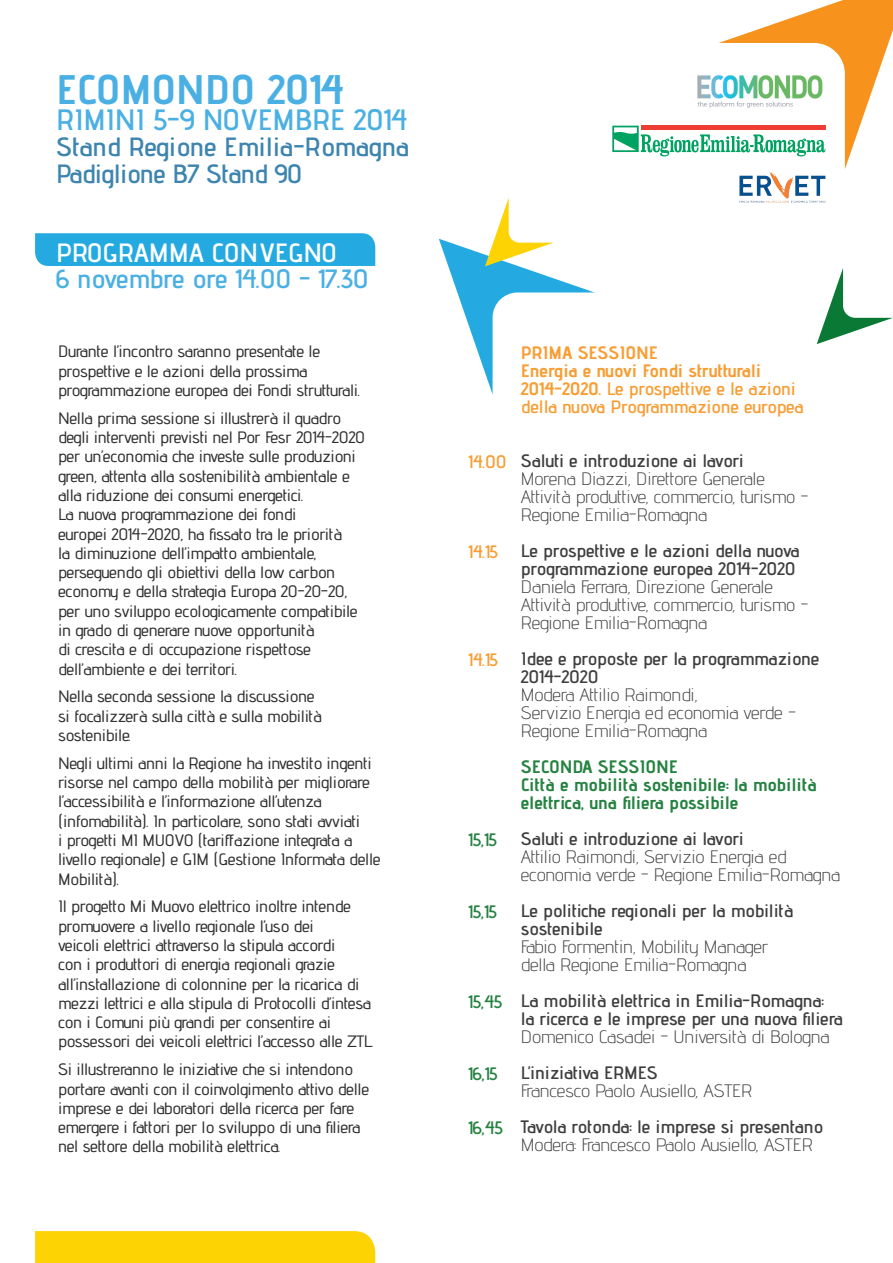
<style>
.page{position:relative;width:893px;height:1263px;background:#fff}
.page>*{position:absolute;margin:0;border:0;box-sizing:border-box;transform-origin:0 0}
.t1{font:700 41.25px "Advent Pro";letter-spacing:-.01em;color:#4ab0e4;scale:1.1 1}
.t2{font:600 29.4px "Advent Pro";letter-spacing:-.01em;color:#4ab0e4;scale:1.1 1}
.t3{font:600 26.4px/26.4px "Advent Pro";letter-spacing:-.01em;color:#3d85af;scale:1.1 1}
.t4{font:600 26.4px "Advent Pro";letter-spacing:-.01em;color:#4ab0e4;scale:1.1 1}
.t5{font:600 26.4px "Advent Pro";letter-spacing:-.01em;color:#fff;scale:1.1 1}
.t6{font:300 18px/18px "Advent Pro";letter-spacing:-.01em;color:#3e3e3f;scale:1.1 1}
.t7{font:600 18px/18px "Advent Pro";letter-spacing:-.01em;color:#3e3e3f;scale:1.1 1}
.t8{font:600 18px/18px "Advent Pro";letter-spacing:-.01em;color:#f89d33;scale:1.1 1}
.t9{font:700 18px/18px "Advent Pro";letter-spacing:-.01em;color:#258241;scale:1.1 1}
.t10{font:600 18px "Advent Pro";letter-spacing:-.01em;color:#258241;scale:1.1 1}
.t11{font:500 16.5px/19.4px "Advent Pro";letter-spacing:-.02em;color:#312f30;scale:1.1 1}
.s1{font-weight:700}
</style>
<div class="page">
<div style="left:35px;top:233px;width:340px;height:33px;background:#24aae1"></div>
<div style="left:35px;top:1231px;width:340px;height:32px;background:#fed304"></div>
<svg style="left:439px;top:198px;width:156px;height:196px"></svg>
<svg style="left:817px;top:268px;width:76px;height:76px"></svg>
<svg style="left:612px;top:0;width:281px;height:169px"></svg>
<img style="left:757px;top:172px;width:25px;height:24px">
<img style="left:782px;top:176px;width:43px;height:23px">
<img style="left:695px;top:68px;width:130px;height:44px">
<h1 class="t1" style="left:56px;top:64px;width:263px">ECOMONDO 2014</h1>
<h2 class="t2" style="left:56px;top:102px;width:321px">RIMINI 5-9 NOVEMBRE 2014</h2>
<h3 class="t3" style="left:56px;top:133px;width:322px">Stand Regione Emilia-Romagna<br>Padiglione B7 Stand 90</h3>
<h3 class="t5" style="left:56px;top:237px;width:257px">PROGRAMMA CONVEGNO</h3>
<h3 class="t4" style="left:56px;top:263px;width:286px">6 novembre ore 14.00 - 17.30</h3>
<p class="t11" style="left:58px;top:342px;width:276px">Durante l’incontro saranno presentate le prospettive e le azioni della prossima programmazione europea dei Fondi strutturali.</p>
<p class="t11" style="left:58px;top:408px;width:281px">Nella prima sessione si illustrerà il quadro degli interventi previsti nel Por Fesr 2014-2020 per un’economia che investe sulle produzioni green, attenta alla sostenibilità ambientale e alla riduzione dei consumi energetici.<br>La nuova programmazione dei fondi<br>europei 2014-2020, ha fissato tra le priorità<br>la diminuzione dell’impatto ambientale, perseguendo gli obiettivi della low carbon economy e della strategia Europa 20-20-20, per uno sviluppo ecologicamente compatibile in grado di generare nuove opportunità<br>di crescita e di occupazione rispettose dell’ambiente e dei territori.</p>
<p class="t11" style="left:58px;top:687px;width:241px">Nella seconda sessione la discussione si focalizzerà sulla città e sulla mobilità sostenibile.</p>
<p class="t11" style="left:58px;top:753px;width:295px">Negli ultimi anni la Regione ha investito ingenti risorse nel campo della mobilità per migliorare l’accessibilità e l’informazione all’utenza (infomabilità). In particolare, sono stati avviati<br>i progetti MI MUOVO (tariffazione integrata a livello regionale) e GIM (Gestione Informata delle Mobilità).</p>
<p class="t11" style="left:58px;top:896px;width:288px">Il progetto Mi Muovo elettrico inoltre intende promuovere a livello regionale l’uso dei<br>veicoli elettrici attraverso la stipula accordi<br>con i produttori di energia regionali grazie all’installazione di colonnine per la ricarica di mezzi lettrici e alla stipula di Protocolli d’intesa con i Comuni più grandi per consentire ai possessori dei veicoli elettrici l’accesso alle ZTL.</p>
<p class="t11" style="left:58px;top:1059px;width:284px">Si illustreranno le iniziative che si intendono portare avanti con il coinvolgimento attivo delle imprese e dei laboratori della ricerca per fare emergere i fattori per lo sviluppo di una filiera nel settore della mobilità elettrica.</p>
<p class="t8" style="left:468px;top:452px;width:36px">14.00</p>
<p class="t8" style="left:468px;top:542px;width:28px">14.15</p>
<p class="t8" style="left:468px;top:650px;width:28px">14.15</p>
<p class="t10" style="left:468px;top:829px;width:28px">15,15</p>
<p class="t10" style="left:468px;top:901px;width:28px">15,15</p>
<p class="t10" style="left:468px;top:991px;width:32px">15,45</p>
<p class="t10" style="left:468px;top:1063px;width:28px">16,15</p>
<p class="t10" style="left:468px;top:1117px;width:33px">16,45</p>
<p class="t8" style="left:521px;top:343px;width:259px"><span class="s1">PRIMA SESSIONE<br>Energia e nuovi Fondi strutturali<br>2014-2020.</span> Le prospettive e le azioni della nuova Programmazione europea</p>
<p class="t7" style="left:521px;top:451px;width:204px">Saluti e introduzione ai lavori</p>
<p class="t6" style="left:521px;top:469px;width:263px">Morena Diazzi, Direttore Generale<br>Attività produttive, commercio, turismo -<br>Regione Emilia-Romagna</p>
<p class="t7" style="left:521px;top:541px;width:255px">Le prospettive e le azioni della nuova programmazione europea 2014-2020</p>
<p class="t6" style="left:521px;top:577px;width:263px">Daniela Ferrara, Direzione Generale<br>Attività produttive, commercio, turismo -<br>Regione Emilia-Romagna</p>
<p class="t7" style="left:521px;top:649px;width:273px">Idee e proposte per la programmazione<br>2014-2020</p>
<p class="t6" style="left:521px;top:685px;width:252px">Modera Attilio Raimondi,<br>Servizio Energia ed economia verde -<br>Regione Emilia-Romagna</p>
<p class="t9" style="left:521px;top:757px;width:271px">SECONDA SESSIONE<br>Città e mobilità sostenibile: la mobilità elettrica, una filiera possibile</p>
<p class="t7" style="left:521px;top:829px;width:204px">Saluti e introduzione ai lavori</p>
<p class="t6" style="left:521px;top:847px;width:292px">Attilio Raimondi, Servizio Energia ed economia verde - Regione Emilia-Romagna</p>
<p class="t7" style="left:521px;top:901px;width:249px">Le politiche regionali per la mobilità sostenibile</p>
<p class="t6" style="left:521px;top:937px;width:227px">Fabio Formentin, Mobility Manager della Regione Emilia-Romagna</p>
<p class="t7" style="left:521px;top:991px;width:294px">La mobilità elettrica in Emilia-Romagna:<br>la ricerca e le imprese per una nuova filiera</p>
<p class="t6" style="left:521px;top:1027px;width:282px">Domenico Casadei - Università di Bologna</p>
<p class="t7" style="left:521px;top:1063px;width:126px">L’iniziativa ERMES</p>
<p class="t6" style="left:521px;top:1081px;width:212px">Francesco Paolo Ausiello, ASTER</p>
<p class="t7" style="left:521px;top:1117px;width:276px">Tavola rotonda: le imprese si presentano</p>
<p class="t6" style="left:521px;top:1135px;width:267px">Modera: Francesco Paolo Ausiello, ASTER</p>
</div>
